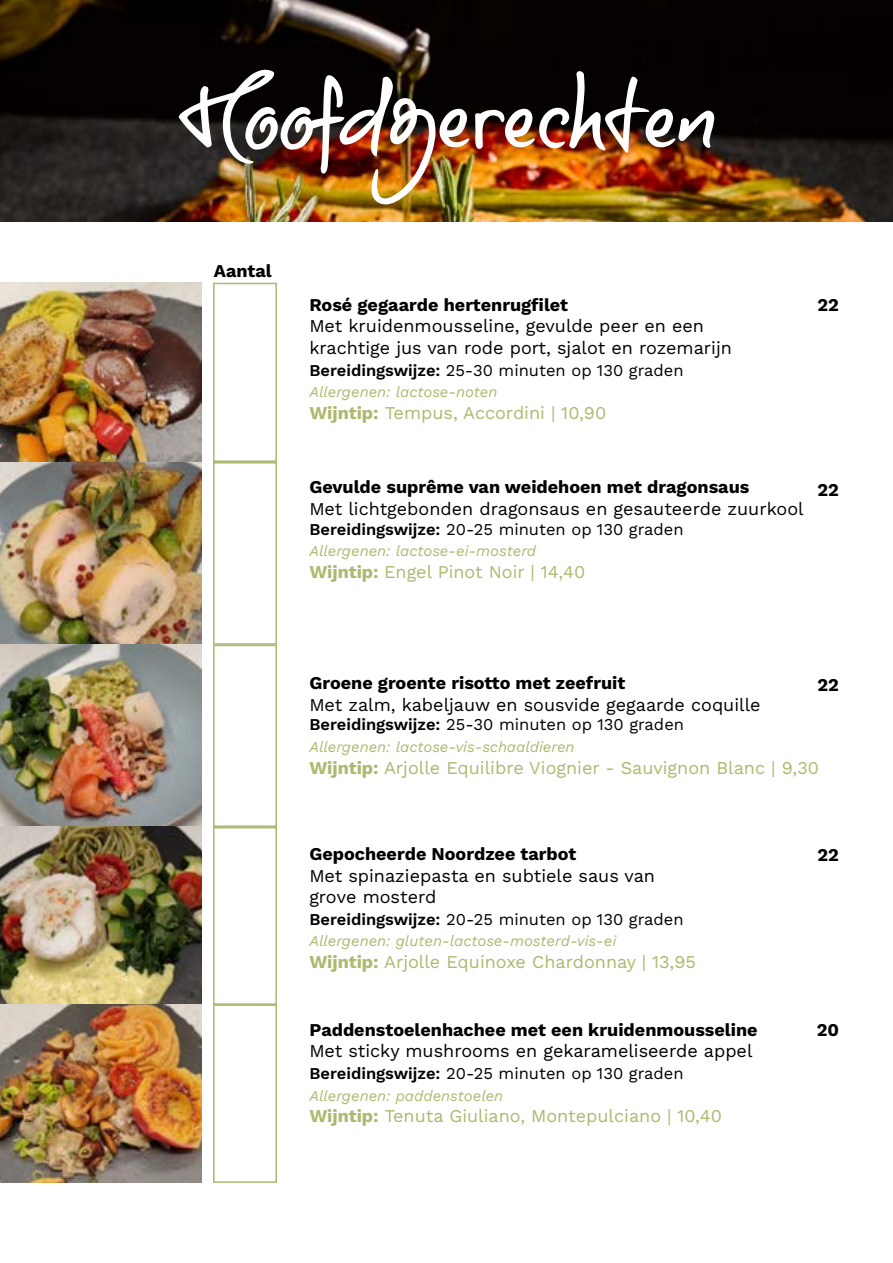
<style>
.page{position:relative;width:893px;height:1263px;background:#fff}
.page>*{position:absolute;margin:0;border:0;box-sizing:border-box;transform-origin:0 0}
.t1{font:18px/21.6px "Work Sans";color:#000}
.t2{font:18px "Work Sans";color:#aeb86e}
.t3{font:700 18px "Work Sans";color:#000}
.t4{font:16.5px "Work Sans";color:#000}
.t5{font:italic 15px "Work Sans";color:#aeb86e}
.s1{font-weight:600}
.s2{font-weight:700}
</style>
<div class="page">
<img style="left:0;top:0;width:893px;height:221px">
<img style="left:0;top:283px;width:202px;height:544px">
<div style="left:213px;top:283px;width:64px;height:179px;border:2px solid #aeb86e"></div>
<div style="left:213px;top:462px;width:64px;height:183px;border:2px solid #aeb86e"></div>
<div style="left:213px;top:645px;width:64px;height:182px;border:2px solid #aeb86e"></div>
<img style="left:179px;top:70px;width:535px;height:134px">
<img style="left:0;top:827px;width:202px;height:356px">
<div style="left:213px;top:827px;width:64px;height:178px;border:2px solid #aeb86e"></div>
<div style="left:213px;top:1004px;width:64px;height:179px;border:2px solid #aeb86e"></div>
<p class="t3" style="left:214px;top:257px;width:60px">Aantal</p>
<p class="t3" style="left:309px;top:291px;width:260px">Rosé gegaarde hertenrugfilet</p>
<p class="t1" style="left:309px;top:315px;width:424px">Met kruidenmousseline, gevulde peer en een krachtige jus van rode port, sjalot en rozemarijn</p>
<p class="t4" style="left:309px;top:357px;width:376px"><span class="s1">Bereidingswijze:</span> 25-30 minuten op 130 graden</p>
<p class="t5" style="left:309px;top:381px;width:189px">Allergenen: lactose-noten</p>
<p class="t2" style="left:309px;top:399px;width:298px"><span class="s2">Wijntip:</span> Tempus, Accordini | 10,90</p>
<p class="t3" style="left:817px;top:291px;width:23px">22</p>
<p class="t3" style="left:309px;top:473px;width:442px">Gevulde suprême van weidehoen met dragonsaus</p>
<p class="t1" style="left:309px;top:497px;width:496px">Met lichtgebonden dragonsaus en gesauteerde zuurkool</p>
<p class="t4" style="left:309px;top:516px;width:376px"><span class="s1">Bereidingswijze:</span> 20-25 minuten op 130 graden</p>
<p class="t5" style="left:309px;top:540px;width:228px">Allergenen: lactose-ei-mosterd</p>
<p class="t2" style="left:309px;top:558px;width:278px"><span class="s2">Wijntip:</span> Engel Pinot Noir | 14,40</p>
<p class="t3" style="left:817px;top:476px;width:23px">22</p>
<p class="t3" style="left:309px;top:669px;width:318px">Groene groente risotto met zeefruit</p>
<p class="t1" style="left:309px;top:693px;width:453px">Met zalm, kabeljauw en sousvide gegaarde coquille</p>
<p class="t4" style="left:309px;top:712px;width:376px"><span class="s1">Bereidingswijze:</span> 25-30 minuten op 130 graden</p>
<p class="t5" style="left:309px;top:735px;width:267px">Allergenen: lactose-vis-schaaldieren</p>
<p class="t2" style="left:309px;top:754px;width:511px"><span class="s2">Wijntip:</span> Arjolle Equilibre Viognier - Sauvignon Blanc | 9,30</p>
<p class="t3" style="left:817px;top:671px;width:23px">22</p>
<p class="t3" style="left:309px;top:840px;width:269px">Gepocheerde Noordzee tarbot</p>
<p class="t1" style="left:309px;top:864px;width:347px">Met spinaziepasta en subtiele saus van grove mosterd</p>
<p class="t4" style="left:309px;top:906px;width:376px"><span class="s1">Bereidingswijze:</span> 20-25 minuten op 130 graden</p>
<p class="t5" style="left:309px;top:930px;width:308px">Allergenen: gluten-lactose-mosterd-vis-ei</p>
<p class="t2" style="left:309px;top:948px;width:388px"><span class="s2">Wijntip:</span> Arjolle Equinoxe Chardonnay | 13,95</p>
<p class="t3" style="left:309px;top:1016px;width:450px">Paddenstoelenhachee met een kruidenmousseline</p>
<p class="t1" style="left:309px;top:1040px;width:445px">Met sticky mushrooms en gekarameliseerde appel</p>
<p class="t4" style="left:309px;top:1061px;width:376px"><span class="s1">Bereidingswijze:</span> 20-25 minuten op 130 graden</p>
<p class="t5" style="left:309px;top:1084px;width:195px">Allergenen: paddenstoelen</p>
<p class="t2" style="left:309px;top:1102px;width:414px"><span class="s2">Wijntip:</span> Tenuta Giuliano, Montepulciano | 10,40</p>
<p class="t3" style="left:817px;top:841px;width:23px">22</p>
<p class="t3" style="left:817px;top:1016px;width:24px">20</p>
</div>
